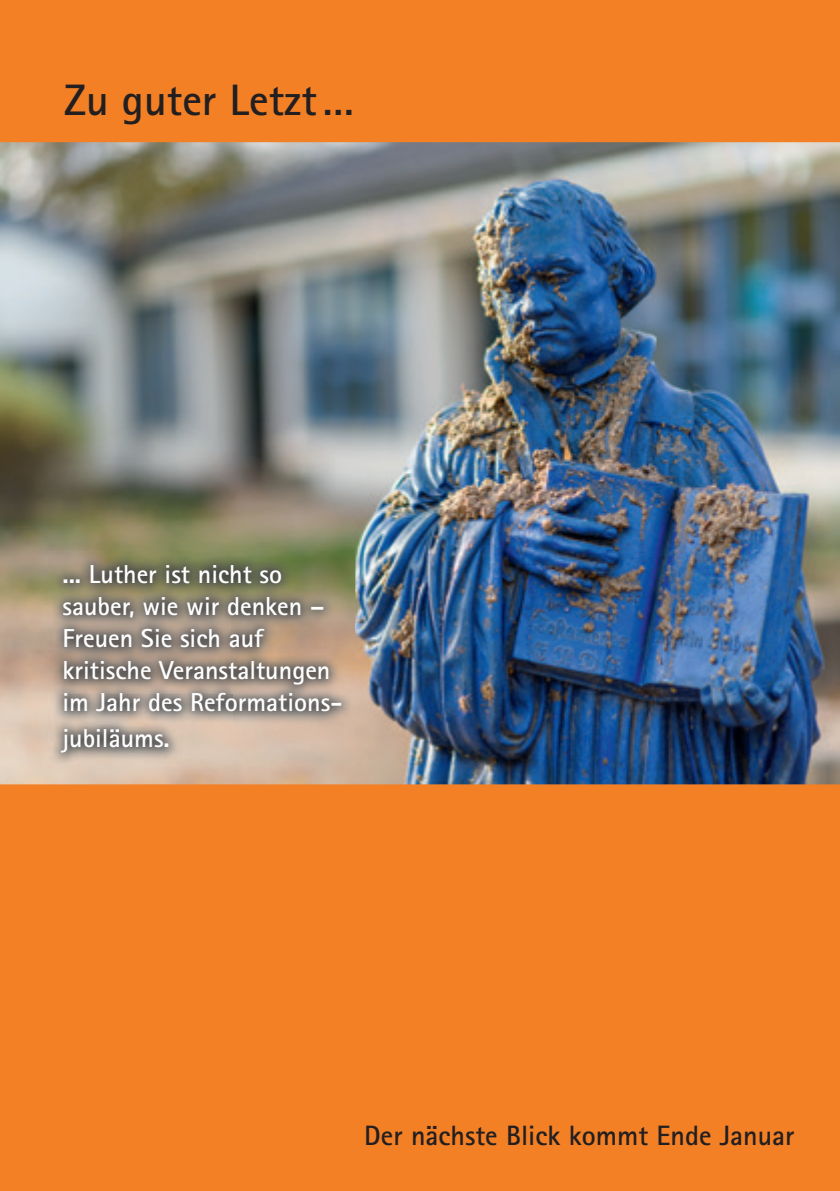
<style>
.page{position:relative;width:840px;height:1191px;background:#fff}
.page>*{position:absolute;margin:0;border:0;box-sizing:border-box;transform-origin:0 0}
.t1{font:700 44px "Rotis Sans Serif";color:#231f20}
.t2{font:700 28px "Rotis Sans Serif";color:#231f20}
.t3{font:700 26px/32px "Rotis Sans Serif";color:#fff}
</style>
<div class="page">
<div style="left:0;top:784px;width:839px;height:407px;background:#f48026"></div>
<div style="left:0;top:0;width:839px;height:146px;background:#f48026"></div>
<img style="left:0;top:142px;width:839px;height:642px">
<img style="left:49px;top:552px;width:305px;height:213px">
<h1 class="t1" style="left:64px;top:72px;width:291px">Zu guter Letzt …</h1>
<p class="t3" style="left:62px;top:557px;width:281px">... Luther ist nicht so sauber, wie wir denken –<br>Freuen Sie sich auf kritische Veranstaltungen im Jahr des Reformations-</p>
<p class="t3" style="left:62px;top:721px;width:109px">jubiläums.</p>
<p class="t2" style="left:364px;top:1117px;width:431px">Der nächste Blick kommt Ende Januar</p>
</div>
